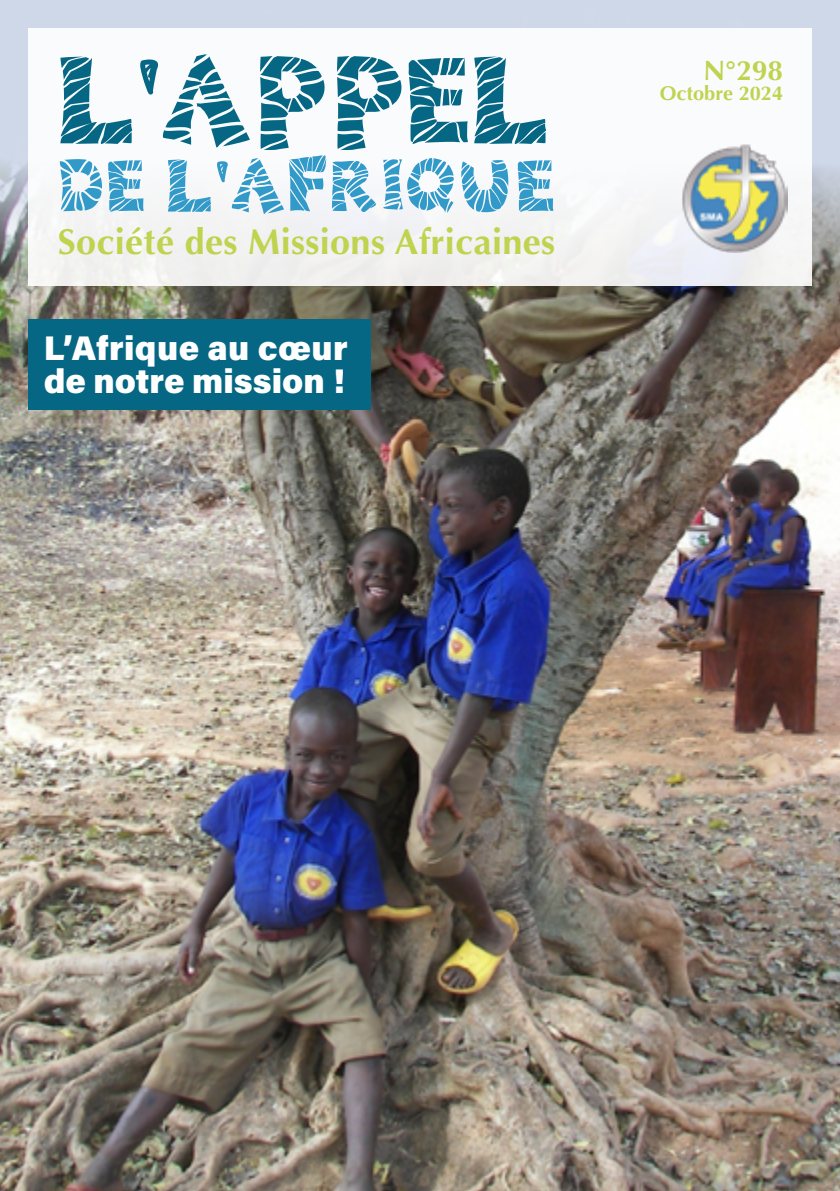
<style>
.page{position:relative;width:840px;height:1191px;background:#fff}
.page>*{position:absolute;margin:0;border:0;box-sizing:border-box;transform-origin:0 0}
.t1{font:100px "KB3 Zebra Patch";color:#056783}
.t2{font:60px "KB3 Zebra Patch";letter-spacing:.02em;color:#319ac9}
.t3{font:700 36px "Optima";letter-spacing:.01em;color:#c0d34e}
.t4{font:34.2px/32.4px "Acumin Variable Concept";color:#fff}
.t5{font:700 28px "Optima";color:#c0d34e}
.t6{font:700 20px "Optima";color:#c0d34e}
</style>
<div class="page">
<img style="left:0;top:0;width:839px;height:1191px">
<div style="left:28px;top:28px;width:783px;height:257px;background:#fff"></div>
<img style="left:680px;top:144px;width:107px;height:108px">
<div style="left:28px;top:320px;width:342px;height:90px;background:#056783"></div>
<h1 class="t1" style="left:60px;top:49px;width:494px">L’APPEL</h1>
<h2 class="t2" style="left:56px;top:155px;width:502px">de l’Afrique</h2>
<p class="t3" style="left:58px;top:221px;width:498px">Société des Missions Africaines</p>
<p class="t4" style="left:44px;top:331px;width:305px">L’Afrique au cœur de notre mission !</p>
<p class="t5" style="left:703px;top:54px;width:81px">N°298</p>
<p class="t6" style="left:659px;top:81px;width:125px">Octobre 2024</p>
</div>
